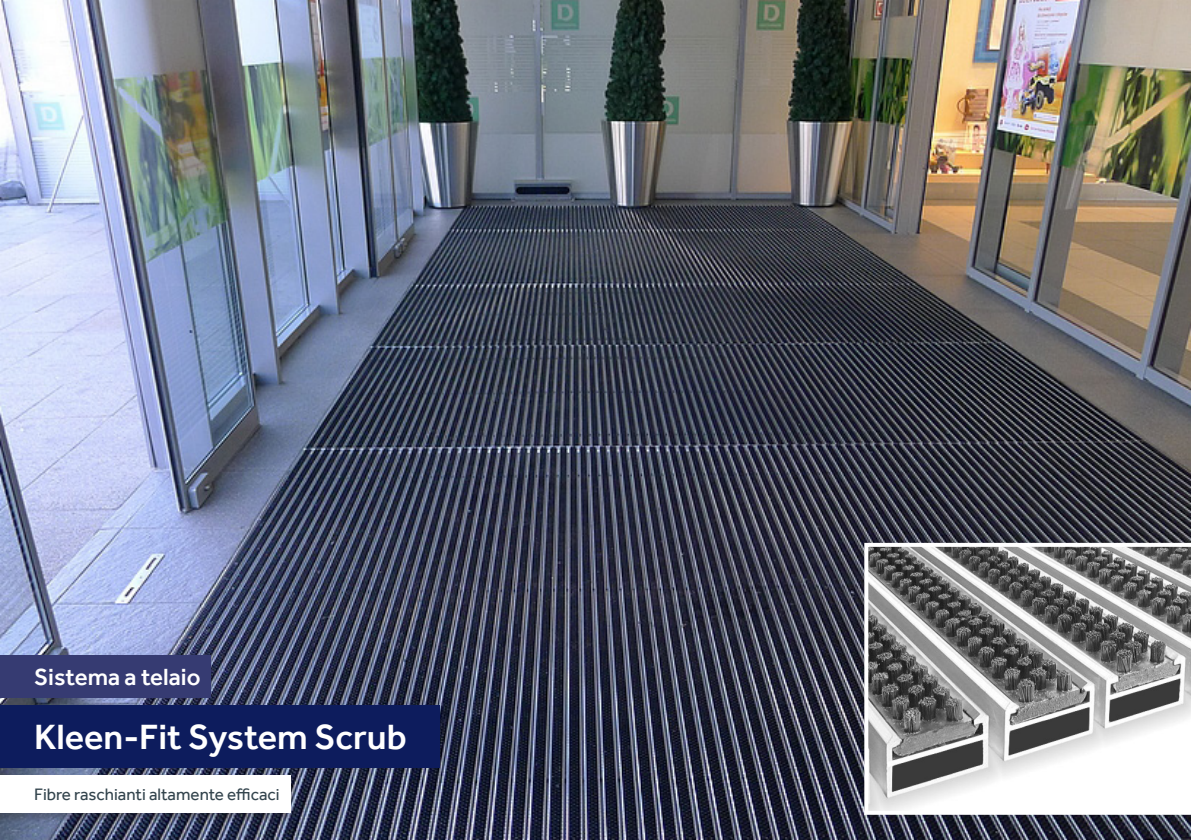
<style>
.page{position:relative;width:1191px;height:840px;background:#fff}
.page>*{position:absolute;margin:0;border:0;box-sizing:border-box;transform-origin:0 0}
.t1{font:500 36px "Effra";color:#fff}
.t2{font:500 24px "Effra";color:#fff}
.Picture_text{font:17px "Effra";color:#33444d}
</style>
<div class="page">
<img style="left:0;top:0;width:1191px;height:839px">
<div style="left:0;top:774px;width:296px;height:50px;background:#231f20;opacity:.3"></div>
<div style="left:0;top:775px;width:290px;height:37px;background:#fff"></div>
<div style="left:0;top:705px;width:439px;height:62px;background:#0d1c5d"></div>
<svg style="left:864px;top:542px;width:327px;height:272px"></svg>
<div style="left:0;top:655px;width:210px;height:42px;background:#363b72"></div>
<p class="t2" style="left:34px;top:661px;width:168px">Sistema a telaio</p>
<p class="t1" style="left:34px;top:715px;width:374px">Kleen-Fit System Scrub</p>
<p class="Picture_text" style="left:34px;top:783px;width:247px">Fibre raschianti altamente efficaci</p>
</div>
